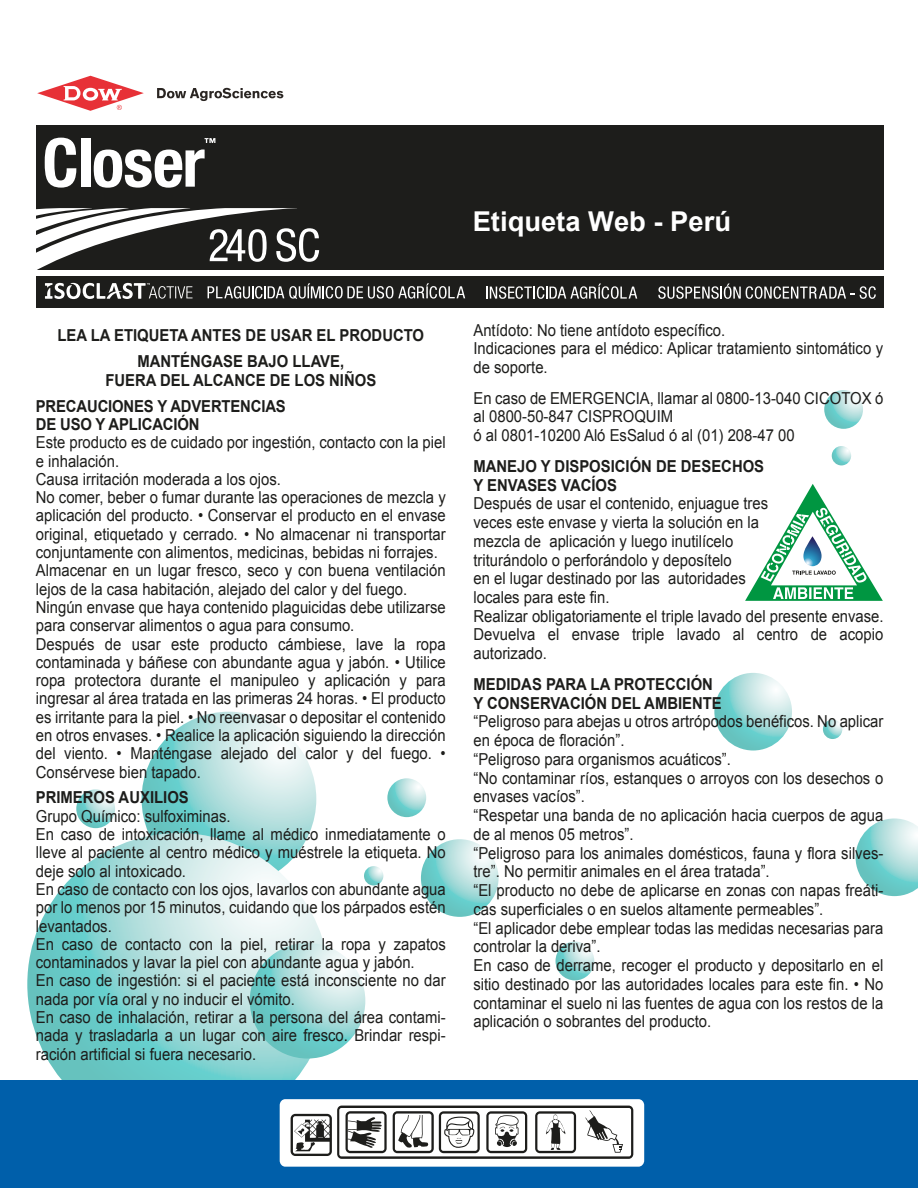
<style>
.page{position:relative;width:918px;height:1188px;background:#fff}
.page>*{position:absolute;margin:0;border:0;box-sizing:border-box;transform-origin:0 0}
.t1{font:700 27.3px "Arial";color:#fff}
.t2{font:16.5px/18.3px "Arial";color:#1d1d1b;scale:.9 1}
.t3{font:700 16.5px/18.8px "Arial";color:#1d1d1b;scale:.9 1}
</style>
<div class="page">
<svg style="left:142px;top:712px;width:174px;height:174px;background:#aadedc"></svg>
<svg style="left:27px;top:833px;width:303px;height:302px;background:#a2dbda"></svg>
<svg style="left:250px;top:943px;width:115px;height:116px;background:#9edad8"></svg>
<svg style="left:421px;top:839px;width:78px;height:78px;background:#9fdad8"></svg>
<svg style="left:714px;top:673px;width:78px;height:78px;background:#9fdad8"></svg>
<svg style="left:856px;top:818px;width:62px;height:78px"></svg>
<svg style="left:387px;top:778px;width:39px;height:39px"></svg>
<svg style="left:556px;top:942px;width:38px;height:38px"></svg>
<svg style="left:76px;top:789px;width:39px;height:39px"></svg>
<svg style="left:824px;top:390px;width:39px;height:39px"></svg>
<svg style="left:832px;top:446px;width:19px;height:19px"></svg>
<svg style="left:823px;top:720px;width:19px;height:19px"></svg>
<svg style="left:364px;top:866px;width:19px;height:20px"></svg>
<div style="left:0;top:1081px;width:918px;height:107px;background:#005faa"></div>
<svg style="left:745px;top:484px;width:138px;height:117px"></svg>
<svg style="left:280px;top:1099px;width:364px;height:68px;background:#c7c8c8"></svg>
<div style="left:36px;top:125px;width:848px;height:182px;background:#1d1d1b"></div>
<div style="left:35px;top:270px;width:852px;height:6px;background:#fff"></div>
<svg style="left:157px;top:88px;width:126px;height:13px"></svg>
<svg style="left:37px;top:76px;width:107px;height:35px"></svg>
<svg style="left:487px;top:284px;width:150px;height:15px"></svg>
<svg style="left:658px;top:284px;width:218px;height:15px"></svg>
<svg style="left:45px;top:138px;width:171px;height:50px"></svg>
<svg style="left:36px;top:208px;width:429px;height:91px"></svg>
<h1 class="t1" style="left:473px;top:203px;width:260px">Etiqueta Web - Perú</h1>
<p class="t3" style="left:58px;top:322px;width:409px;line-height:26.2px;text-align:center">LEA LA ETIQUETA ANTES DE USAR EL PRODUCTO<br>MANTÉNGASE BAJO LLAVE,</p>
<p class="t3" style="left:36px;top:368px;width:380px;line-height:25.8px;text-indent:70px">FUERA DEL ALCANCE DE LOS NIÑOS<br>PRECAUCIONES Y ADVERTENCIAS</p>
<p class="t3" style="left:36px;top:415px;width:183px">DE USO Y APLICACIÓN</p>
<p class="t2" style="left:36px;top:434px;width:457px">Este producto es de cuidado por ingestión, contacto con la piel e inhalación.<br>Causa irritación moderada a los ojos.<br>No comer, beber o fumar durante las operaciones de mezcla y aplicación del producto. • Conservar el producto en el envase original, etiquetado y cerrado. • No almacenar ni transportar conjuntamente con alimentos, medicinas, bebidas ni forrajes.<br>Almacenar en un lugar fresco, seco y con buena ventilación lejos de la casa habitación, alejado del calor y del fuego.<br>Ningún envase que haya contenido plaguicidas debe utilizarse para conservar alimentos o agua para consumo.<br>Después de usar este producto cámbiese, lave la ropa contaminada y báñese con abundante agua y jabón. • Utilice ropa protectora durante el manipuleo y aplicación y para ingresar al área tratada en las primeras 24 horas. • El producto es irritante para la piel. • No reenvasar o depositar el contenido en otros envases. • Realice la aplicación siguiendo la dirección del viento. • Manténgase alejado del calor y del fuego. • Consérvese bien tapado.</p>
<p class="t3" style="left:36px;top:789px;width:171px">PRIMEROS AUXILIOS</p>
<p class="t2" style="left:36px;top:807px;width:457px">Grupo Químico: sulfoximinas.<br>En caso de intoxicación, llame al médico inmediatamente o lleve al paciente al centro médico y muéstrele la etiqueta. No deje solo al intoxicado.<br>En caso de contacto con los ojos, lavarlos con abundante agua por lo menos por 15 minutos, cuidando que los párpados estén levantados.<br>En caso de contacto con la piel, retirar la ropa y zapatos contaminados y lavar la piel con abundante agua y jabón.<br>En caso de ingestión: si el paciente está inconsciente no dar nada por vía oral y no inducir el vómito.<br>En caso de inhalación, retirar a la persona del área contami&shy;nada y trasladarla a un lugar con aire fresco. Brindar respi&shy;ración artificial si fuera necesario.</p>
<p class="t2" style="left:473px;top:321px;width:457px">Antídoto: No tiene antídoto específico.<br>Indicaciones para el médico: Aplicar tratamiento sintomático y de soporte.</p>
<p class="t2" style="left:473px;top:389px;width:457px;line-height:18.8px">En caso de EMERGENCIA, llamar al 0800-13-040 CICOTOX ó al 0800-50-847 CISPROQUIM<br>ó al 0801-10200 Aló EsSalud ó al (01) 208-47 00</p>
<p class="t3" style="left:473px;top:457px;width:325px">MANEJO Y DISPOSICIÓN DE DESECHOS<br>Y ENVASES VACÍOS</p>
<p class="t2" style="left:473px;top:494px;width:457px;line-height:18.8px">Después de usar el contenido, enjuague tres<br>veces este envase y vierta la solución en la<br>mezcla de aplicación y luego inutilícelo<br>triturándolo o perforándolo y deposítelo<br>en el lugar destinado por las autoridades<br>locales para este fin.<br>Realizar obligatoriamente el triple lavado del presente envase.<br>Devuelva el envase triple lavado al centro de acopio autorizado.</p>
<p class="t3" style="left:473px;top:675px;width:277px">MEDIDAS PARA LA PROTECCIÓN<br>Y CONSERVACIÓN DEL AMBIENTE</p>
<p class="t2" style="left:473px;top:712px;width:457px;line-height:18.8px">“Peligroso para abejas u otros artrópodos benéficos. No aplicar en época de floración”.<br>“Peligroso para organismos acuáticos”.<br>“No contaminar ríos, estanques o arroyos con los desechos o envases vacíos”.<br>“Respetar una banda de no aplicación hacia cuerpos de agua de al menos 05 metros”.<br>“Peligroso para los animales domésticos, fauna y flora silves&shy;tre”. No permitir animales en el área tratada”.<br>“El producto no debe de aplicarse en zonas con napas freáti&shy;cas superficiales o en suelos altamente permeables”.<br>“El aplicador debe emplear todas las medidas necesarias para controlar la deriva”.<br>En caso de derrame, recoger el producto y depositarlo en el sitio destinado por las autoridades locales para este fin. • No contaminar el suelo ni las fuentes de agua con los restos de la aplicación o sobrantes del producto.</p>
</div>
